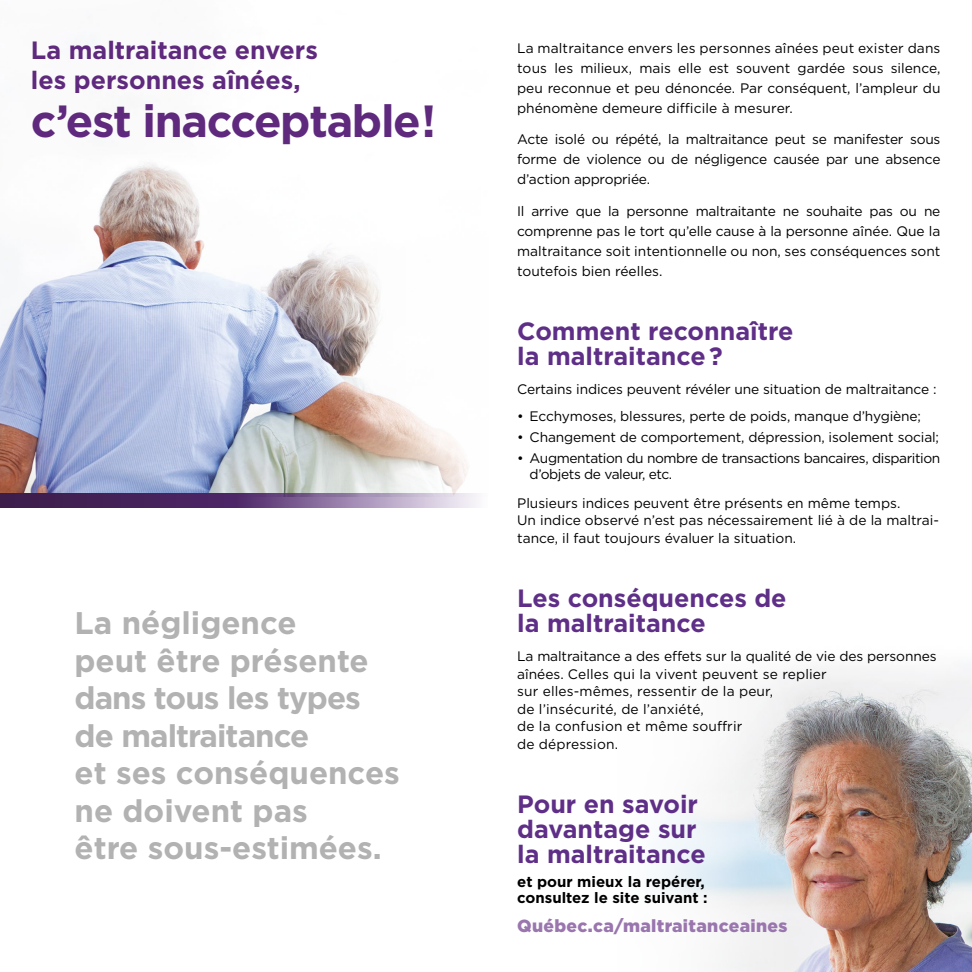
<style>
.page{position:relative;width:972px;height:972px;background:#fff}
.page>*{position:absolute;margin:0;border:0;box-sizing:border-box;transform-origin:0 0}
.H2-titre{font:700 45px "Gotham";letter-spacing:-.03em;color:#5f297e}
.exergues{font:700 31.2px/37.5px "Gotham";color:#b3b2b2}
.Titre{font:700 25.05px/25px "Gotham";color:#5f2f88}
.H2-titre-2{font:700 25.05px/30px "Gotham";color:#5f297e}
.t1{font:900 17.55px "Gotham HTF";letter-spacing:.02em;color:#9a76ae}
.Titre-2{font:700 15px/16.2px "Gotham";color:#000}
.Dot{font:13.8px/20px "Gotham";letter-spacing:-.01em;color:#000;text-align:justify}
.Dot-2{font:13.8px/17.5px "Gotham";letter-spacing:.01em;color:#000}
.Dot-3{font:13.8px/16.2px "Gotham";letter-spacing:-.03em;color:#000}
</style>
<div class="page">
<img style="left:0;top:163px;width:478px;height:331px">
<img style="left:658px;top:664px;width:314px;height:308px">
<svg style="left:0;top:494px;width:478px;height:14px;background:#745786"></svg>
<p class="H2-titre-2" style="left:31px;top:35px;width:288px">La maltraitance envers les personnes aînées,</p>
<p class="H2-titre" style="left:31px;top:91px;width:407px">c’est inacceptable !</p>
<p class="exergues" style="left:75px;top:604px;width:327px">La négligence<br>peut être présente dans tous les types de maltraitance<br>et ses conséquences ne doivent pas<br>être sous-estimées.</p>
<p class="Dot" style="left:517px;top:38px;width:425px">La maltraitance envers les personnes aînées peut exister dans tous les milieux, mais elle est souvent gardée sous silence, peu reconnue et peu dénoncée. Par conséquent, l’ampleur du phénomène demeure difficile à mesurer.</p>
<p class="Dot" style="left:517px;top:129px;width:425px">Acte isolé ou répété, la maltraitance peut se manifester sous forme de violence ou de négligence causée par une absence d’action appropriée.</p>
<p class="Dot" style="left:517px;top:200px;width:425px">Il arrive que la personne maltraitante ne souhaite pas ou ne comprenne pas le tort qu’elle cause à la personne aînée. Que la maltraitance soit intentionnelle ou non, ses conséquences sont toutefois bien réelles.</p>
<p class="Titre" style="left:517px;top:318px;width:278px">Comment reconnaître la maltraitance ?</p>
<p class="Dot" style="left:517px;top:379px;width:421px">Certains indices peuvent révéler une situation de maltraitance :</p>
<p class="Dot" style="left:517px;top:406px;width:405px">• Ecchymoses, blessures, perte de poids, manque d’hygiène;</p>
<p class="Dot" style="left:517px;top:427px;width:424px">• Changement de comportement, dépression, isolement social;</p>
<p class="Dot-3" style="left:530px;top:450px;width:412px;text-indent:-13px">• Augmentation du nombre de transactions bancaires, disparition d’objets de valeur, etc.</p>
<p class="Dot" style="left:517px;top:494px;width:423px;line-height:17.5px;text-align:left">Plusieurs indices peuvent être présents en même temps.<br>Un indice observé n’est pas nécessairement lié à de la maltrai&shy;tance, il faut toujours évaluer la situation.</p>
<p class="Titre" style="left:517px;top:586px;width:271px">Les conséquences de la maltraitance</p>
<p class="Dot-2" style="left:517px;top:647px;width:421px">La maltraitance a des effets sur la qualité de vie des personnes aînées. Celles qui la vivent peuvent se replier<br>sur elles-mêmes, ressentir de la peur,<br>de l’insécurité, de l’anxiété,<br>de la confusion et même souffrir<br>de dépression.</p>
<p class="Titre" style="left:517px;top:791px;width:190px">Pour en savoir davantage sur la maltraitance</p>
<p class="Titre-2" style="left:517px;top:873px;width:192px">et pour mieux la repérer, consultez le site suivant :</p>
<p class="t1" style="left:517px;top:915px;width:272px">Québec.ca/maltraitanceaines</p>
</div>
